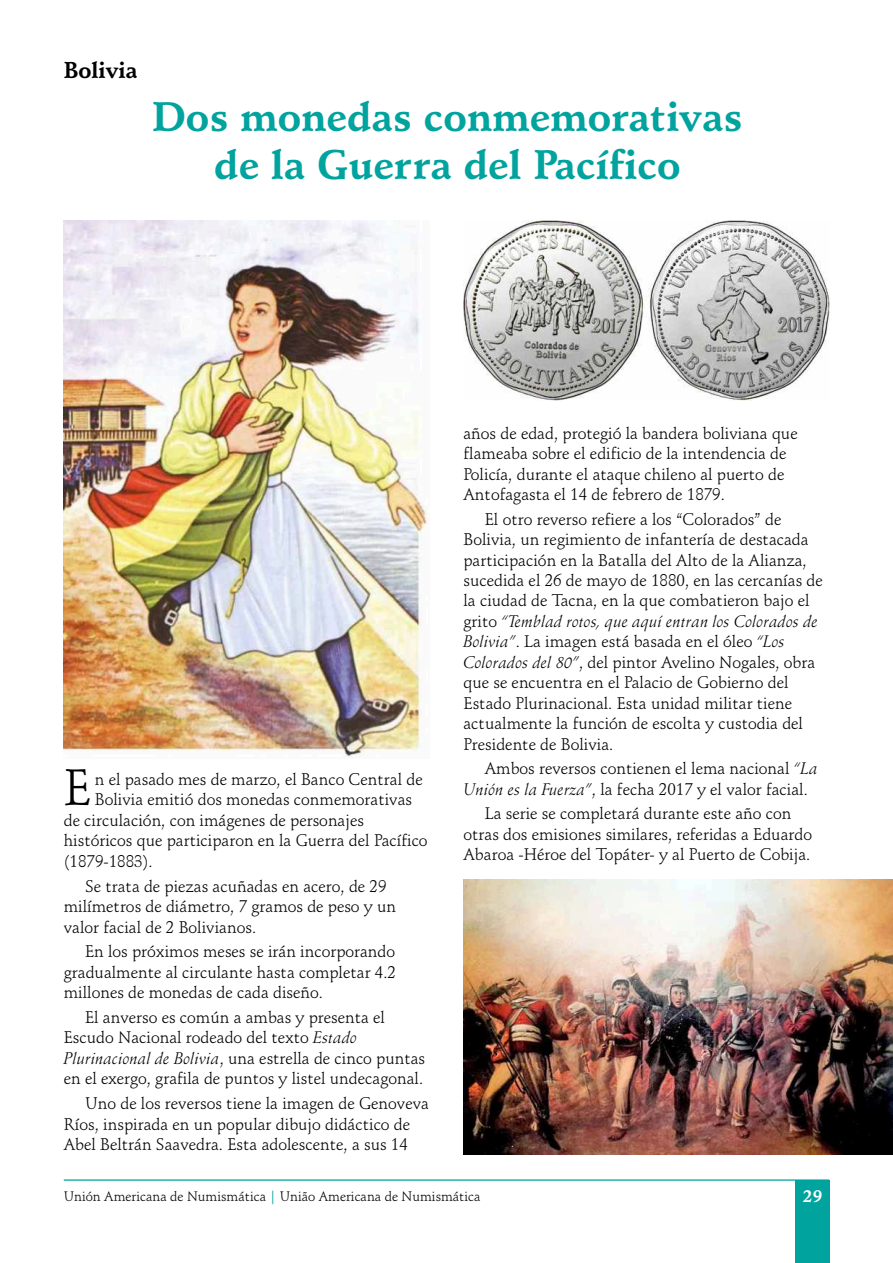
<style>
.page{position:relative;width:893px;height:1263px;background:#fff}
.page>*{position:absolute;margin:0;border:0;box-sizing:border-box;transform-origin:0 0}
.t1{font:49.8px "Schneidler BT";color:#000}
.t2{font:700 40.5px/47.7px "Schneidler BT";color:#00a39e;text-align:center}
.t3{font:700 22.5px "Schneidler BT";color:#000}
.t4{font:16.5px/20.4px "Schneidler BT";color:#000}
.t5{font:700 16.5px "Schneidler BT";color:#fff}
.t6{font:13.5px "Schneidler BT";color:#000}
.s1{font-style:italic}
.s2{color:#00a39e}
</style>
<div class="page">
<div style="left:795px;top:1180px;width:34px;height:83px;background:#00a39e"></div>
<hr style="left:64px;top:1179px;width:765px;height:2px;background:#00a39e">
<img style="left:64px;top:220px;width:364px;height:537px">
<img style="left:463px;top:220px;width:366px;height:181px">
<img style="left:463px;top:880px;width:430px;height:274px">
<h3 class="t3" style="left:64px;top:61px;width:75px">Bolivia</h3>
<h2 class="t2" style="left:152px;top:97px;width:592px">Dos monedas conmemorativas de la Guerra del Pacífico</h2>
<p class="t4" style="left:463px;top:424px;width:336px">años de edad, protegió la bandera boliviana que flameaba sobre el edificio de la intendencia de Policía, durante el ataque chileno al puerto de Antofagasta el 14 de febrero de 1879.</p>
<p class="t4" style="left:463px;top:510px;width:361px;text-indent:21px">El otro reverso refiere a los “Colorados” de Bolivia, un regimiento de infantería de destacada participación en la Batalla del Alto de la Alianza, sucedida el 26 de mayo de 1880, en las cercanías de la ciudad de Tacna, en la que combatieron bajo el grito <span class="s1">“Temblad rotos, que aquí entran los Colorados de</span></p>
<p class="t4" style="left:463px;top:633px;width:353px"><span class="s1">Bolivia”</span>. La imagen está basada en el óleo <span class="s1">“Los<br>Colorados del 80”</span>, del pintor Avelino Nogales, obra</p>
<h1 class="t1" style="left:64px;top:767px;width:29px">E</h1>
<p class="t4" style="left:95px;top:770px;width:329px">n el pasado mes de marzo, el Banco Central de</p>
<p class="t4" style="left:64px;top:791px;width:350px;text-indent:31px">Bolivia emitió dos monedas conmemorativas de circulación, con imágenes de personajes</p>
<p class="t4" style="left:64px;top:832px;width:365px">históricos que participaron en la Guerra del Pacífico (1879-1883).</p>
<p class="t4" style="left:64px;top:877px;width:334px;text-indent:21px">Se trata de piezas acuñadas en acero, de 29 milímetros de diámetro, 7 gramos de peso y un valor facial de 2 Bolivianos.</p>
<p class="t4" style="left:64px;top:942px;width:334px;text-align:justify;text-indent:21px">En los próximos meses se irán incorporando gradualmente al circulante hasta completar 4.2 millones de monedas de cada diseño.</p>
<p class="t4" style="left:64px;top:1008px;width:363px;text-indent:21px">El anverso es común a ambas y presenta el Escudo Nacional rodeado del texto <span class="s1">Estado Plurinacional de Bolivia</span>, una estrella de cinco puntas en el exergo, grafila de puntos y listel undecagonal.</p>
<p class="t4" style="left:64px;top:1094px;width:367px;text-indent:21px">Uno de los reversos tiene la imagen de Genoveva<br>Ríos, inspirada en un popular dibujo didáctico de</p>
<p class="t4" style="left:64px;top:1135px;width:346px">Abel Beltrán Saavedra. Esta adolescente, a sus 14</p>
<p class="t4" style="left:463px;top:674px;width:341px">que se encuentra en el Palacio de Gobierno del Estado Plurinacional. Esta unidad militar tiene actualmente la función de escolta y custodia del Presidente de Bolivia.</p>
<p class="t4" style="left:463px;top:760px;width:356px;text-indent:21px">Ambos reversos contienen el lema nacional <span class="s1">“La<br>Unión es la Fuerza”</span>, la fecha 2017 y el valor facial.</p>
<p class="t4" style="left:463px;top:805px;width:350px;text-align:center">La serie se completará durante este año con<br>otras dos emisiones similares, referidas a Eduardo<br>Abaroa -Héroe del Topáter- y al Puerto de Cobija.</p>
<p class="t6" style="left:64px;top:1191px;width:418px">Unión Americana de Numismática <span class="s2">|</span> União Americana de Numismática</p>
<p class="t5" style="left:803px;top:1189px;width:21px">29</p>
</div>
